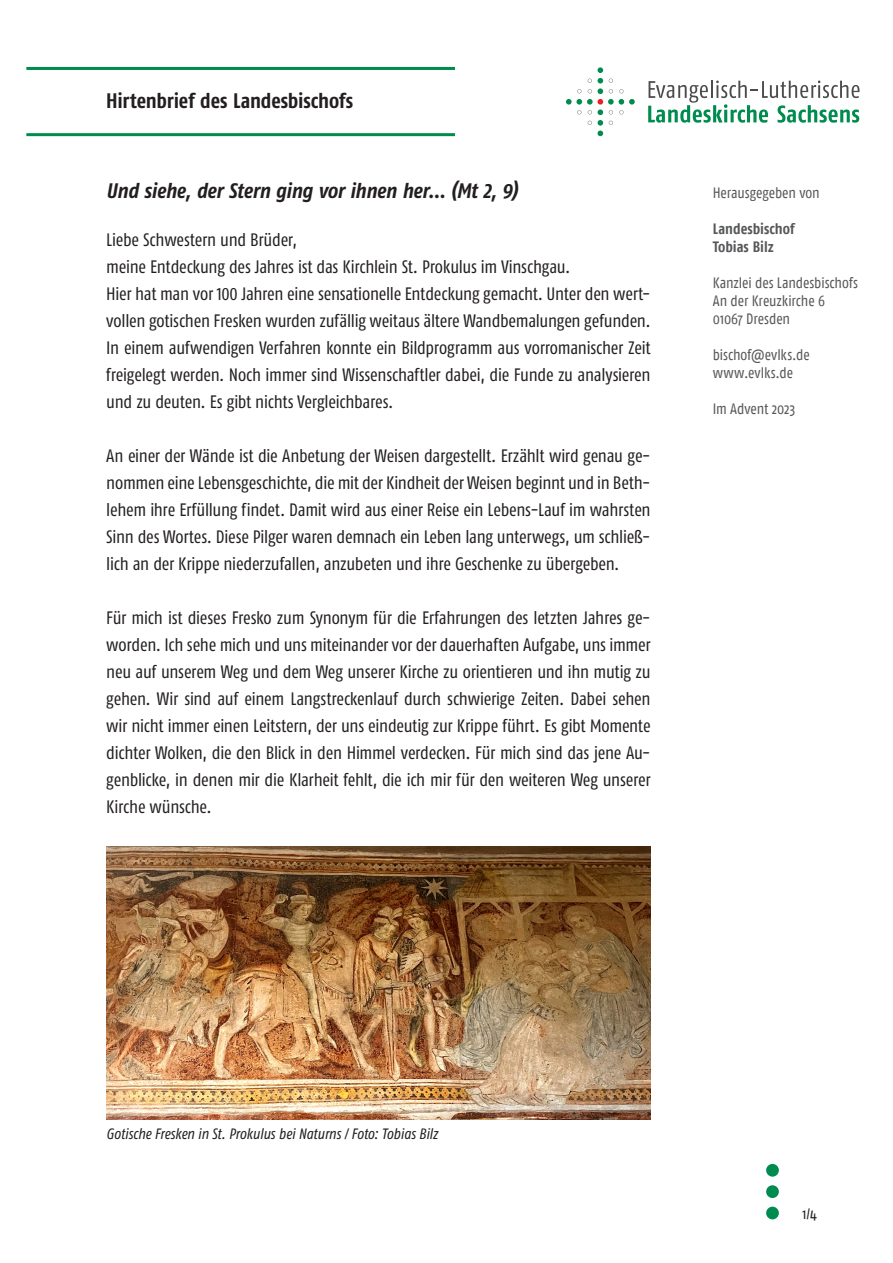
<style>
.page{position:relative;width:893px;height:1263px;background:#fff}
.page>*{position:absolute;margin:0;border:0;box-sizing:border-box;transform-origin:0 0}
.t1{font:italic 700 21px "Fago Co Lf";letter-spacing:-.01em;color:#231f20}
.t2{font:700 21px "Fago Co Lf";letter-spacing:-.01em;color:#231f20}
.t3{font:18px/27px "Fago Co Lf";letter-spacing:-.015em;color:#231f20;text-align:justify}
.t4{font:15px/18px "Fago Co";color:#57585a}
.t5{font:italic 15px "Fago Co";letter-spacing:-.005em;color:#231f20}
.t6{font:700 15px/18px "Fago Co";color:#57585a}
.t7{font:15px "Fago Co";color:#231f20}
</style>
<div class="page">
<svg style="left:648px;top:81px;width:211px;height:42px"></svg>
<svg style="left:566px;top:67px;width:69px;height:69px"></svg>
<hr style="left:26px;top:67px;width:429px;height:3px;background:#008c4e">
<hr style="left:26px;top:133px;width:429px;height:3px;background:#008c4e">
<div style="left:766px;top:1185px;width:13px;height:13px;background:#008c4e;border-radius:50%"></div>
<div style="left:766px;top:1206px;width:13px;height:13px;background:#008c4e;border-radius:50%"></div>
<div style="left:766px;top:1164px;width:13px;height:13px;background:#008c4e;border-radius:50%"></div>
<img style="left:106px;top:846px;width:545px;height:274px">
<p class="t2" style="left:106px;top:89px;width:248px">Hirtenbrief des Landesbischofs</p>
<p class="t1" style="left:106px;top:178px;width:413px">Und siehe, der Stern ging vor ihnen her… (Mt 2, 9)</p>
<p class="t3" style="left:106px;top:226px;width:546px;text-align:left">Liebe Schwestern und Brüder,<br>meine Entdeckung des Jahres ist das Kirchlein St. Prokulus im Vinschgau.<br>Hier hat man vor 100 Jahren eine sensationelle Entdeckung gemacht. Unter den wert&shy;vollen gotischen Fresken wurden zufällig weitaus ältere Wandbemalungen gefunden.<br>In einem aufwendigen Verfahren konnte ein Bildprogramm aus vorromanischer Zeit freigelegt werden. Noch immer sind Wissenschaftler dabei, die Funde zu analysieren und zu deuten. Es gibt nichts Vergleichbares.</p>
<p class="t3" style="left:106px;top:442px;width:546px">An einer der Wände ist die Anbetung der Weisen dargestellt. Erzählt wird genau ge&shy;nommen eine Lebensgeschichte, die mit der Kindheit der Weisen beginnt und in Beth&shy;lehem ihre Erfüllung findet. Damit wird aus einer Reise ein Lebens-Lauf im wahrsten Sinn des Wortes. Diese Pilger waren demnach ein Leben lang unterwegs, um schließ&shy;lich an der Krippe niederzufallen, anzubeten und ihre Geschenke zu übergeben.</p>
<p class="t3" style="left:106px;top:604px;width:546px">Für mich ist dieses Fresko zum Synonym für die Erfahrungen des letzten Jahres ge&shy;worden. Ich sehe mich und uns miteinander vor der dauerhaften Aufgabe, uns immer neu auf unserem Weg und dem Weg unserer Kirche zu orientieren und ihn mutig zu gehen. Wir sind auf einem Langstreckenlauf durch schwierige Zeiten. Dabei sehen wir nicht immer einen Leitstern, der uns eindeutig zur Krippe führt. Es gibt Momente dichter Wolken, die den Blick in den Himmel verdecken. Für mich sind das jene Au&shy;genblicke, in denen mir die Klarheit fehlt, die ich mir für den weiteren Weg unserer Kirche wünsche.</p>
<p class="t4" style="left:713px;top:183px;width:109px">Herausgegeben von</p>
<p class="t6" style="left:713px;top:219px;width:84px">Landesbischof<br>Tobias Bilz</p>
<p class="t4" style="left:713px;top:273px;width:147px">Kanzlei des Landesbischofs<br>An der Kreuzkirche 6<br>01067 Dresden</p>
<p class="t4" style="left:713px;top:345px;width:98px">bischof@evlks.de www.evlks.de</p>
<p class="t4" style="left:713px;top:399px;width:84px">Im Advent 2023</p>
<p class="t5" style="left:106px;top:1125px;width:333px">Gotische Fresken in St. Prokulus bei Naturns / Foto: Tobias Bilz</p>
<p class="t7" style="left:803px;top:1205px;width:16px">1/4</p>
</div>
